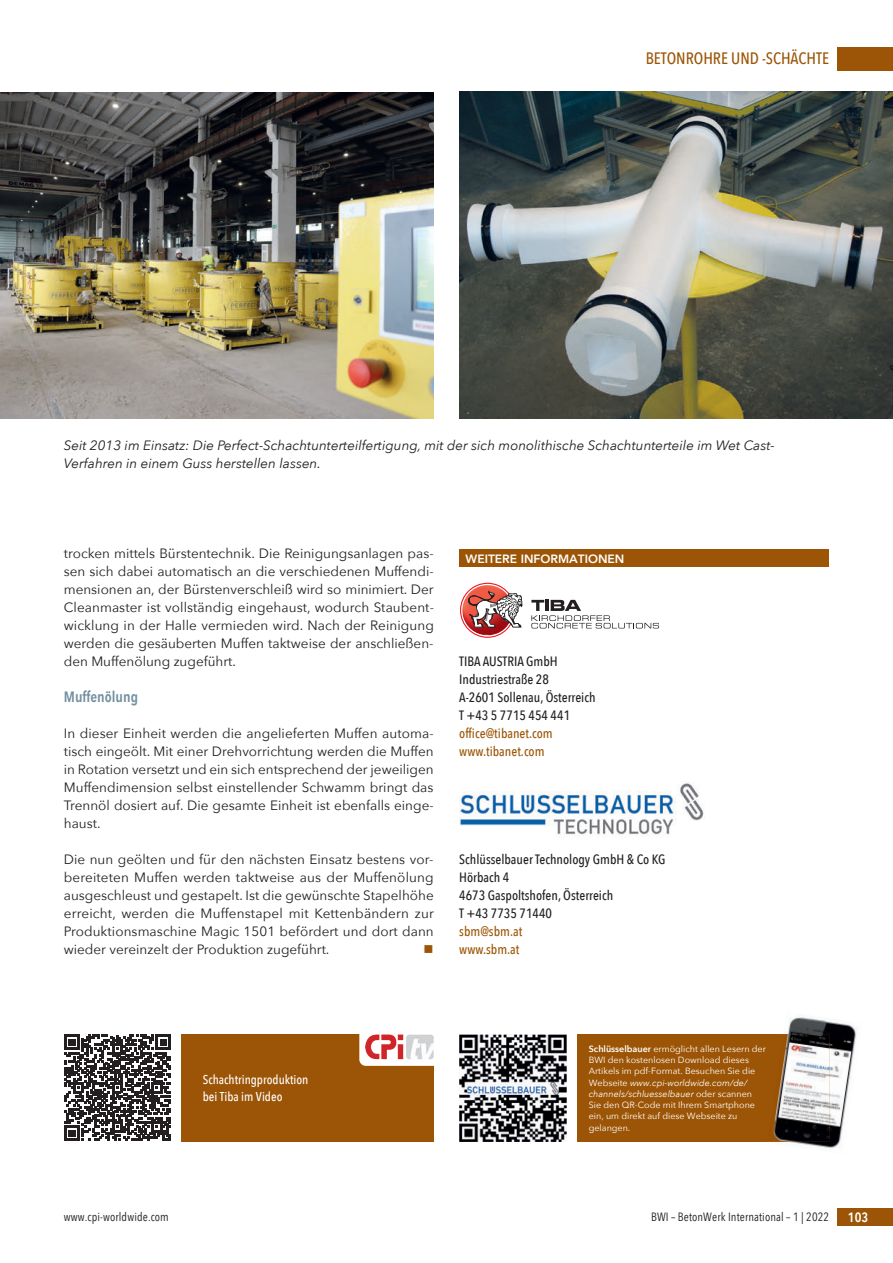
<style>
.page{position:relative;width:893px;height:1263px;background:#fff}
.page>*{position:absolute;margin:0;border:0;box-sizing:border-box;transform-origin:0 0}
.t1{font:500 16.5px "Avenir Next Condensed";color:#9c5506}
.t2{font:600 15px "Avenir Next Condensed";color:#73909f}
.t3{font:13.5px/18px "Avenir Next";color:#231f20;text-align:justify}
.t4{font:500 13.5px/18px "Avenir Next Condensed";color:#231f20}
.t5{font:italic 13.5px/18px "Avenir Next";color:#231f20}
.t6{font:500 13.5px/18px "Avenir Next Condensed";color:#9c5506}
.t7{font:600 13.5px "Avenir Next Condensed";color:#fff}
.t8{font:13.5px "Wingdings";color:#9c5506}
.t9{font:500 12.75px/17.2px "Avenir Next Condensed";color:#fff}
.t10{font:12px "Avenir Next Condensed";letter-spacing:.01em;color:#231f20}
.t11{font:800 12px "Avenir";color:#fff}
.t12{font:9px/11.2px "Avenir Next";color:#fff}
.s1{font-weight:600}
.s2{font-style:italic}
</style>
<div class="page">
<div style="left:838px;top:47px;width:55px;height:23px;background:#9c5506"></div>
<div style="left:838px;top:1208px;width:55px;height:18px;background:#9c5506"></div>
<div style="left:459px;top:550px;width:370px;height:17px;background:#9c5506"></div>
<svg style="left:460px;top:583px;width:62px;height:55px"></svg>
<svg style="left:531px;top:600px;width:128px;height:28px"></svg>
<img style="left:459px;top:783px;width:246px;height:53px">
<div style="left:577px;top:1034px;width:252px;height:108px;background:#9c5506"></div>
<img style="left:459px;top:1034px;width:107px;height:108px">
<img style="left:788px;top:1017px;width:69px;height:132px">
<img style="left:767px;top:1034px;width:62px;height:108px">
<div style="left:182px;top:1034px;width:252px;height:107px;background:#9c5506"></div>
<svg style="left:65px;top:1035px;width:106px;height:106px"></svg>
<svg style="left:359px;top:1022px;width:83px;height:44px;fill:#fff"></svg>
<img style="left:365px;top:1034px;width:32px;height:25px">
<img style="left:0;top:93px;width:434px;height:326px">
<img style="left:459px;top:91px;width:434px;height:328px">
<p class="t1" style="left:646px;top:49px;width:185px">BETONROHRE UND -SCHÄCHTE</p>
<p class="t5" style="left:64px;top:436px;width:712px">Seit 2013 im Einsatz: Die Perfect-Schachtunterteilfertigung, mit der sich monolithische Schachtunterteile im Wet Cast-<br>Verfahren in einem Guss herstellen lassen.</p>
<p class="t3" style="left:64px;top:544px;width:372px">trocken mittels Bürstentechnik. Die Reinigungsanlagen pas&shy;sen sich dabei automatisch an die verschiedenen Muffendi&shy;mensionen an, der Bürstenverschleiß wird so minimiert. Der Cleanmaster ist vollständig eingehaust, wodurch Staubent&shy;wicklung in der Halle vermieden wird. Nach der Reinigung werden die gesäuberten Muffen taktweise der anschließen&shy;den Muffenölung zugeführt.</p>
<p class="t2" style="left:64px;top:684px;width:76px">Muffenölung</p>
<p class="t3" style="left:64px;top:724px;width:371px">In dieser Einheit werden die angelieferten Muffen automa&shy;tisch eingeölt. Mit einer Drehvorrichtung werden die Muffen in Rotation versetzt und ein sich entsprechend der jeweiligen Muffendimension selbst einstellender Schwamm bringt das Trennöl dosiert auf. Die gesamte Einheit ist ebenfalls einge&shy;haust.</p>
<p class="t3" style="left:64px;top:850px;width:372px">Die nun geölten und für den nächsten Einsatz bestens vor&shy;bereiteten Muffen werden taktweise aus der Muffenölung ausgeschleust und gestapelt. Ist die gewünschte Stapelhöhe erreicht, werden die Muffenstapel mit Kettenbändern zur Produktionsmaschine Magic 1501 befördert und dort dann wieder vereinzelt der Produktion zugeführt.</p>
<p class="t8" style="left:424px;top:942px;width:12px">■</p>
<p class="t11" style="left:466px;top:549px;width:160px">WEITERE INFORMATIONEN</p>
<p class="t4" style="left:459px;top:652px;width:138px">TIBA AUSTRIA GmbH<br>Industriestraße 28<br>A-2601 Sollenau, Österreich<br>T +43 5 7715 454 441</p>
<p class="t6" style="left:459px;top:724px;width:95px">office@tibanet.com www.tibanet.com</p>
<p class="t4" style="left:459px;top:850px;width:208px">Schlüsselbauer Technology GmbH &amp; Co KG<br>Hörbach 4<br>4673 Gaspoltshofen, Österreich<br>T +43 7735 71440</p>
<p class="t6" style="left:459px;top:922px;width:65px">sbm@sbm.at www.sbm.at</p>
<p class="t9" style="left:203px;top:1071px;width:107px">Schachtringproduktion bei Tiba im Video</p>
<p class="t12" style="left:589px;top:1043px;width:179px"><span class="s1">Schlüsselbauer</span> ermöglicht allen Lesern der BWI den kostenlosen Download dieses Artikels im pdf-Format. Besuchen Sie die Webseite <span class="s2">www.cpi-worldwide.com/de/ channels/schluesselbauer</span> oder scannen Sie den QR-Code mit Ihrem Smartphone ein, um direkt auf diese Web seite zu gelangen.</p>
<p class="t10" style="left:64px;top:1207px;width:107px">www.cpi-worldwide.com</p>
<p class="t10" style="left:651px;top:1207px;width:180px">BWI – BetonWerk International – 1 | 2022</p>
<p class="t7" style="left:848px;top:1206px;width:22px">103</p>
</div>
